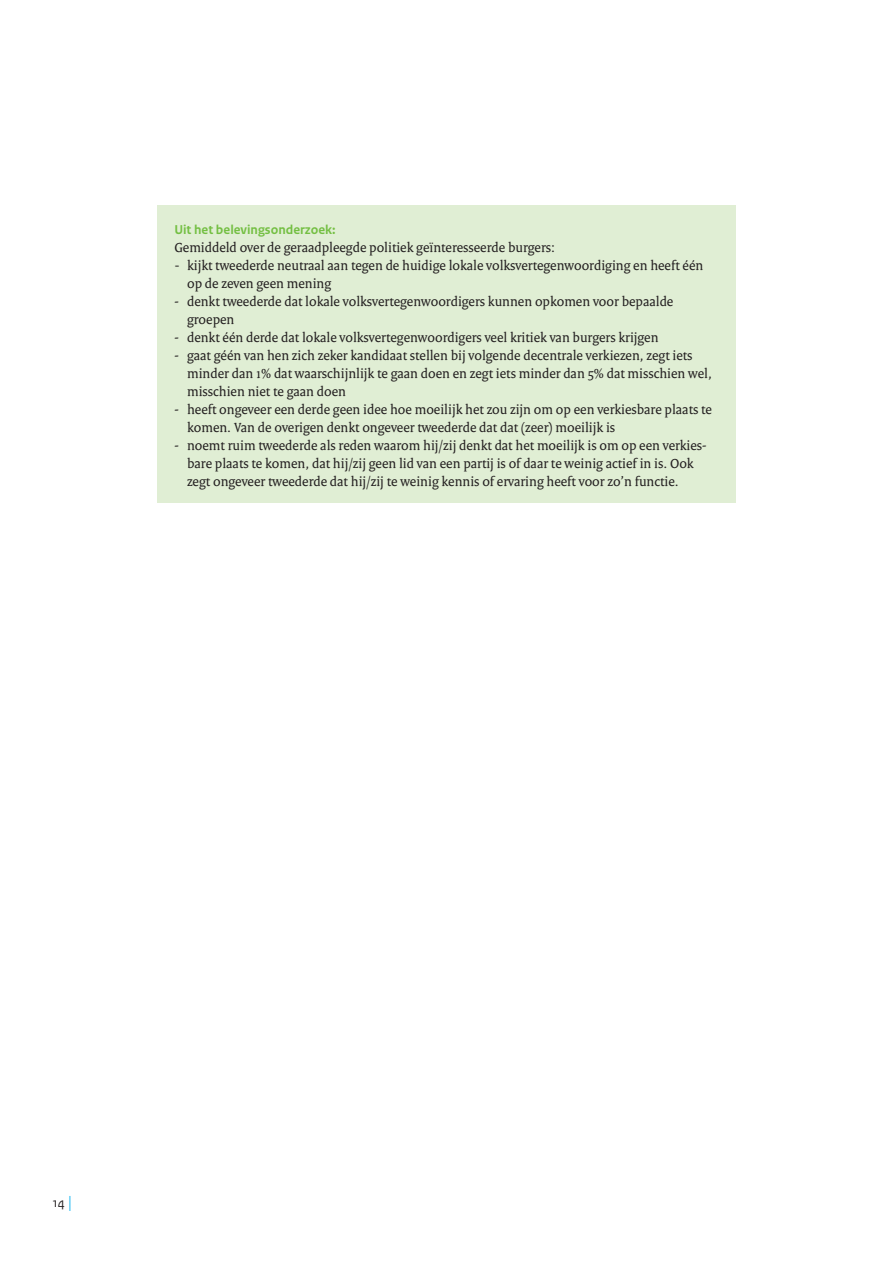
<style>
.page{position:relative;width:893px;height:1263px;background:#fff}
.page>*{position:absolute;margin:0;border:0;box-sizing:border-box;transform-origin:0 0}
._21_RO_Kader_Broodte{font:14.25px/18px "Rijksoverheid Serif";color:#231f20}
._20_RO_Kader_kop{font:700 13.5px "Rijksoverheid Sans Text";color:#74bf43}
.t1{font:13.5px "Rijksoverheid Sans Text";color:#231f20}
.s1{font-family:"Rijksoverheid Sans Text";font-size:13.5px}
.s2{font-family:"Rijksoverheid Serif";font-size:15px;color:#00aeef}
</style>
<div class="page">
<div style="left:157px;top:205px;width:579px;height:298px;background:#e0eed4"></div>
<p class="_20_RO_Kader_kop" style="left:174px;top:222px;width:163px">Uit het belevingsonderzoek:</p>
<p class="_21_RO_Kader_Broodte" style="left:174px;top:238px;width:382px">Gemiddeld over de geraadpleegde politiek geïnteresseerde burgers:</p>
<p class="_21_RO_Kader_Broodte" style="left:187px;top:256px;width:518px;text-indent:-13px"><span class="s1">-</span> kijkt tweederde neutraal aan tegen de huidige lokale volksvertegenwoordiging en heeft één op de zeven geen mening</p>
<p class="_21_RO_Kader_Broodte" style="left:187px;top:292px;width:488px;text-indent:-13px">- denkt tweederde dat lokale volksvertegenwoordigers kunnen opkomen voor bepaalde groepen</p>
<p class="_21_RO_Kader_Broodte" style="left:174px;top:328px;width:486px">- denkt één derde dat lokale volksvertegenwoordigers veel kritiek van burgers krijgen</p>
<p class="_21_RO_Kader_Broodte" style="left:187px;top:346px;width:526px;text-indent:-13px">- gaat géén van hen zich zeker kandidaat stellen bij volgende decentrale verkiezen, zegt iets minder dan 1% dat waarschijnlijk te gaan doen en zegt iets minder dan 5% dat misschien wel, misschien niet te gaan doen</p>
<p class="_21_RO_Kader_Broodte" style="left:187px;top:400px;width:526px;text-indent:-13px">- heeft ongeveer een derde geen idee hoe moeilijk het zou zijn om op een verkiesbare plaats te komen. Van de overigen denkt ongeveer tweederde dat dat (zeer) moeilijk is</p>
<p class="_21_RO_Kader_Broodte" style="left:187px;top:436px;width:521px;text-indent:-13px">- noemt ruim tweederde als reden waarom hij/zij denkt dat het moeilijk is om op een verkies&shy;bare plaats te komen, dat hij/zij geen lid van een partij is of daar te weinig actief in is. Ook zegt ongeveer tweederde dat hij/zij te weinig kennis of ervaring heeft voor zo’n functie.</p>
<p class="t1" style="left:53px;top:1195px;width:21px">14 <span class="s2">|</span></p>
</div>
